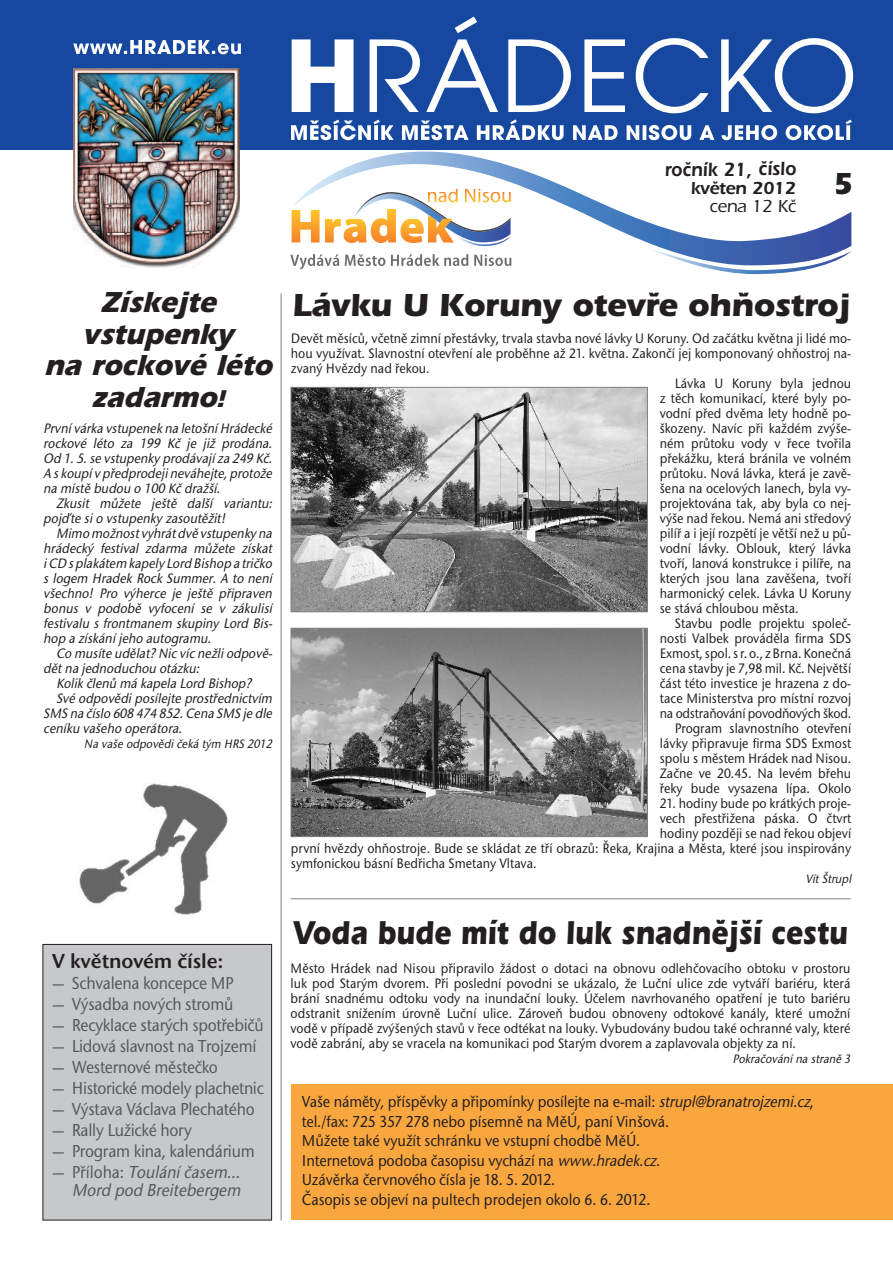
<style>
.page{position:relative;width:893px;height:1263px;background:#fff}
.page>*{position:absolute;margin:0;border:0;box-sizing:border-box;transform-origin:0 0}
.t1{font:700 34.2px "Itc Eras CE";color:#231f20;scale:.83 1}
.t2{font:700 33px "Itc Eras CE";letter-spacing:-.015em;color:#231f20}
.t3{font:700 31.5px "Itc Eras CE";color:#231f20;scale:.9 1}
.t4{font:italic 700 30px/31.5px "Itc Eras CE";letter-spacing:-.005em;color:#231f20;text-align:center;scale:.95 1}
.t5{font:21px "Stone Sans Itc TCE Semi";letter-spacing:-.005em;color:#231f20}
.t6{font:600 19.8px "Itc Eras CE";color:#231f20;scale:.91 1}
.t7{font:500 18px "Stone Sans Itc TCE";letter-spacing:-.015em;color:#57585a;scale:.9 1}
.t8{font:italic 500 18px/18px "Stone Sans Itc TCE";letter-spacing:-.005em;color:#57585a;text-align:right;scale:.9 1}
.t9{font:600 18px "Itc Eras CE";letter-spacing:-.025em;color:#231f20}
.t10{font:500 18px "Itc Eras CE";letter-spacing:-.02em;color:#231f20}
.t11{font:500 16.5px/19.5px "Stone Sans Itc TCE";letter-spacing:-.01em;color:#231f20;scale:.9 1}
.t12{font:500 14.25px/15px "Stone Sans Itc TCE";color:#231f20;text-align:justify;scale:.9 1}
.t13{font:italic 500 14.25px/15px "Stone Sans Itc TCE";color:#231f20;scale:.9 1}
.t14{font:italic 500 12.75px "Stone Sans Itc TCE";color:#231f20;scale:.9 1}
.s1{font-size:25.2px}
.s2{font-style:normal}
.s3{font-style:italic}
</style>
<div class="page">
<div style="left:291px;top:1084px;width:602px;height:136px;background:#faa63f"></div>
<svg style="left:696px;top:265px;width:128px;height:9px"></svg>
<svg style="left:312px;top:151px;width:539px;height:114px"></svg>
<div style="left:0;top:0;width:893px;height:150px;background:#15489e"></div>
<img style="left:73px;top:69px;width:167px;height:199px">
<svg style="left:292px;top:188px;width:219px;height:58px"></svg>
<svg style="left:290px;top:254px;width:221px;height:15px"></svg>
<svg style="left:73px;top:40px;width:168px;height:14px"></svg>
<svg style="left:291px;top:119px;width:561px;height:21px"></svg>
<svg style="left:292px;top:17px;width:561px;height:96px"></svg>
<hr style="left:281px;top:293px;width:1px;height:927px;background:#808285">
<div style="left:43px;top:944px;width:229px;height:276px;background:#c7c8ca"></div>
<div style="left:43px;top:944px;width:229px;height:276px;border:1px solid #231f20"></div>
<hr style="left:291px;top:898px;width:559px;height:1px;background:#808285">
<img style="left:293px;top:389px;width:353px;height:221px">
<div style="left:291px;top:387px;width:357px;height:225px;border:1px solid #808285"></div>
<img style="left:293px;top:630px;width:353px;height:205px">
<div style="left:291px;top:628px;width:357px;height:209px;border:1px solid #808285"></div>
<img style="left:79px;top:784px;width:149px;height:130px">
<h3 class="t6" style="left:665px;top:163px;width:146px">roãník 21, ãíslo</h3>
<p class="t9" style="left:691px;top:182px;width:107px">kvûten 2012</p>
<p class="t10" style="left:709px;top:200px;width:88px">cena 12 Kã</p>
<h3 class="t3" style="left:833px;top:172px;width:23px">5</h3>
<h3 class="t4" style="left:44px;top:289px;width:247px">Získejte vstupenky<br>na rockové léto zadarmo<span class="s1">!</span></h3>
<p class="t13" style="left:43px;top:420px;width:258px;text-align:justify">První várka vstupenek na letošní Hrádecké rockové léto za 199 Kč je již prodána.<br>Od 1. 5. se vstupenky prodávají za 249 Kč.<br>A s koupí v předprodeji neváhejte, protože na místě budou o 100 Kč dražší.</p>
<p class="t13" style="left:43px;top:495px;width:258px;text-indent:13px">Zkusit můžete ještě další variantu: pojďte si o vstupenky zasoutěžit!</p>
<p class="t13" style="left:43px;top:525px;width:258px;text-indent:13px">Mimo možnost vyhrát dvě vstupenky na hrádecký festival zdarma můžete získat iCD s plakátem kapely Lord Bishop a tričko s logem Hradek Rock Summer. A to není všechno! Pro výherce je ještě připraven bonus v podobě vyfocení se v zákulisí festivalu s frontmanem skupiny Lord Bis&shy;hop a získání jeho autogramu.</p>
<p class="t13" style="left:43px;top:645px;width:258px;text-indent:13px">Co musíte udělat? Nic víc nežli odpově&shy;dět na jednoduchou otázku:</p>
<p class="t13" style="left:56px;top:675px;width:221px">Kolik členů má kapela Lord Bishop?</p>
<p class="t13" style="left:56px;top:690px;width:244px">Své odpovědi posílejte prostřednictvím</p>
<p class="t13" style="left:43px;top:705px;width:258px">SMS na číslo 608 474 852. Cena SMS je dle</p>
<p class="t13" style="left:43px;top:720px;width:158px">ceníku vašeho operátora.</p>
<p class="t14" style="left:84px;top:736px;width:212px">Na vaše odpovědi čeká tým HRS 2012</p>
<h3 class="t5" style="left:52px;top:948px;width:173px">V květnovém čísle:</h3>
<p class="t7" style="left:52px;top:972px;width:203px">— Schvalena koncepce MP</p>
<p class="t7" style="left:52px;top:993px;width:203px">— Výsadba nových stromů</p>
<p class="t7" style="left:52px;top:1014px;width:237px">— Recyklace starých spotřebičů</p>
<p class="t7" style="left:52px;top:1035px;width:228px">— Lidová slavnost na Trojzemí</p>
<p class="t7" style="left:52px;top:1056px;width:185px">— Westernové městečko</p>
<p class="t7" style="left:52px;top:1077px;width:237px">— Historické modely plachetnic</p>
<p class="t7" style="left:52px;top:1098px;width:227px">— Výstava Václava Plechatého</p>
<p class="t7" style="left:52px;top:1119px;width:157px">— Rally Lužické hory</p>
<p class="t7" style="left:52px;top:1140px;width:226px">— Program kina, kalendárium</p>
<p class="t8" style="left:52px;top:1162px;width:213px"><span class="s2">— Příloha:</span> Toulání časem…<br>Mord pod Breitebergem</p>
<h2 class="t2" style="left:292px;top:293px;width:559px">Lávku U Koruny otevfie ohÀostroj</h2>
<p class="t12" style="left:291px;top:330px;width:624px">Devět měsíců, včetně zimní přestávky, trvala stavba nové lávky U Koruny. Od začátku května ji lidé mo-</p>
<p class="t12" style="left:291px;top:345px;width:624px">hou využívat. Slavnostní otevření ale proběhne až 21. května. Zakončí jej komponovaný ohňostroj na-</p>
<p class="t12" style="left:291px;top:360px;width:156px">zvaný Hvězdy nad řekou.</p>
<p class="t12" style="left:675px;top:375px;width:197px">Lávka U Koruny byla jednou</p>
<p class="t12" style="left:660px;top:390px;width:214px">z těch komunikací, které byly po-</p>
<p class="t12" style="left:660px;top:405px;width:214px">vodní před dvěma lety hodně po-</p>
<p class="t12" style="left:660px;top:420px;width:214px">škozeny. Navíc při každém zvýše-</p>
<p class="t12" style="left:660px;top:435px;width:214px">ném průtoku vody v řece tvořila</p>
<p class="t12" style="left:660px;top:450px;width:214px">překážku, která bránila ve volném</p>
<p class="t12" style="left:660px;top:465px;width:214px">průtoku. Nová lávka, která je zavě-</p>
<p class="t12" style="left:660px;top:480px;width:214px">šena na ocelových lanech, byla vy-</p>
<p class="t12" style="left:660px;top:495px;width:214px">projektována tak, aby byla co nej-</p>
<p class="t12" style="left:660px;top:510px;width:214px">výše nad řekou. Nemá ani středový</p>
<p class="t12" style="left:660px;top:525px;width:214px">pilíř a i její rozpětí je větší než u pů-</p>
<p class="t12" style="left:660px;top:540px;width:214px">vodní lávky. Oblouk, který lávka</p>
<p class="t12" style="left:660px;top:555px;width:214px">tvoří, lanová konstrukce i pilíře, na</p>
<p class="t12" style="left:660px;top:570px;width:214px">kterých jsou lana zavěšena, tvoří</p>
<p class="t12" style="left:660px;top:585px;width:214px">harmonický celek. Lávka U Koruny</p>
<p class="t12" style="left:660px;top:600px;width:156px">se stává chloubou města.</p>
<p class="t12" style="left:675px;top:615px;width:197px">Stavbu podle projektu společ-</p>
<p class="t12" style="left:660px;top:630px;width:214px">nosti Valbek prováděla firma SDS</p>
<p class="t12" style="left:660px;top:645px;width:214px">Exmost,spol.sr. o., zBrna.Konečná</p>
<p class="t12" style="left:660px;top:660px;width:214px">cena stavby je 7,98 mil. Kč. Největší</p>
<p class="t12" style="left:660px;top:675px;width:214px">část této investice je hrazena z do-</p>
<p class="t12" style="left:660px;top:690px;width:214px">tace Ministerstva pro místní rozvoj</p>
<p class="t12" style="left:660px;top:705px;width:214px">na odstraňování povodňových škod.</p>
<p class="t12" style="left:675px;top:720px;width:197px">Program slavnostního otevření</p>
<p class="t12" style="left:660px;top:735px;width:214px">lávky připravuje firma SDS Exmost</p>
<p class="t12" style="left:660px;top:750px;width:214px">spolu s městem Hrádek nad Nisou.</p>
<p class="t12" style="left:660px;top:765px;width:214px">Začne ve 20.45. Na levém břehu</p>
<p class="t12" style="left:660px;top:780px;width:214px">řeky bude vysazena lípa. Okolo</p>
<p class="t12" style="left:660px;top:795px;width:214px">21. hodiny bude po krátkých proje-</p>
<p class="t12" style="left:660px;top:810px;width:214px">vech přestřižena páska. O čtvrt</p>
<p class="t12" style="left:660px;top:825px;width:214px">hodiny později se nad řekou objeví</p>
<p class="t12" style="left:291px;top:840px;width:624px">první hvězdy ohňostroje. Bude se skládat ze tří obrazů: Řeka, Krajina a Města, které jsou inspirovány</p>
<p class="t12" style="left:291px;top:855px;width:274px">symfonickou básní Bedřicha Smetany Vltava.</p>
<p class="t14" style="left:805px;top:871px;width:54px">Vít Štrupl</p>
<h1 class="t1" style="left:293px;top:920px;width:670px">Voda bude mít do luk snadnûj‰í cestu</h1>
<p class="t12" style="left:291px;top:960px;width:624px">Město Hrádek nad Nisou připravilo žádost o dotaci na obnovu odlehčovacího obtoku v prostoru luk pod Starým dvorem. Při poslední povodni se ukázalo, že Luční ulice zde vytváří bariéru, která brání snadnému odtoku vody na inundační louky. Účelem navrhovaného opatření je tuto bariéru odstranit snížením úrovně Luční ulice. Zároveň budou obnoveny odtokové kanály, které umožní vodě v případě zvýšených stavů v řece odtékat na louky. Vybudovány budou také ochranné valy, které vodě zabrání, aby se vracela na komunikaci pod Starým dvorem a zaplavovala objekty za ní.</p>
<p class="t14" style="left:732px;top:1051px;width:134px">Pokračování na straně 3</p>
<p class="t11" style="left:302px;top:1092px;width:570px">Vaše náměty, příspěvky a připomínky posílejte na e-mail: <span class="s3">strupl@branatrojzemi.cz</span>, tel./fax: 725 357 278 nebo písemně na MěÚ, paní Vinšová.<br>Můžete také využít schránku ve vstupní chodbě MěÚ.<br>Internetová podoba časopisu vychází na <span class="s3">www.hradek.cz</span>.<br>Uzávěrka červnového čísla je 18. 5. 2012.<br>Časopis se objeví na pultech prodejen okolo 6. 6. 2012.</p>
</div>
